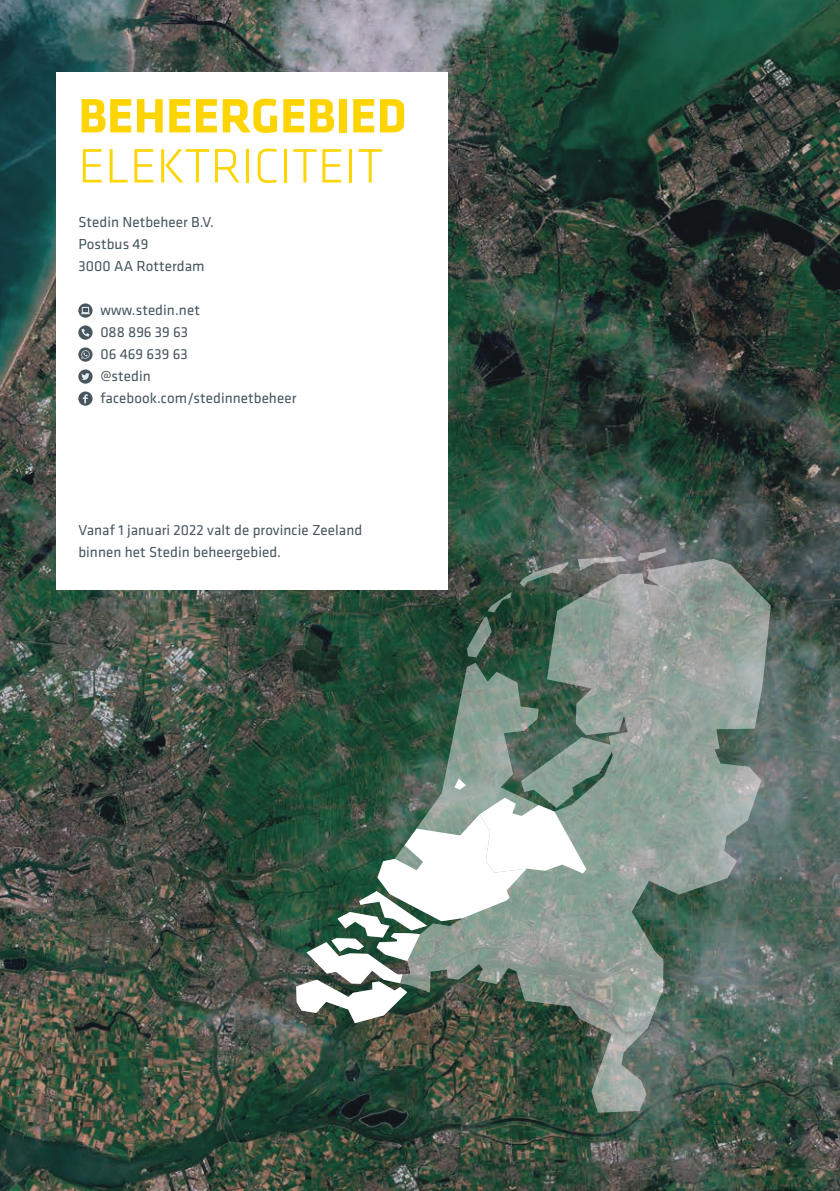
<style>
.page{position:relative;width:840px;height:1191px;background:#fff}
.page>*{position:absolute;margin:0;border:0;box-sizing:border-box;transform-origin:0 0}
.Broodtekst{font:300 50px "Klavika";color:#fed503}
.Broodtekst-2{font:700 50px "Klavika";color:#fed503}
.PLATTETEKST_KADER{font:15px/22px "Klavika";letter-spacing:.005em;color:#47565e}
</style>
<div class="page">
<img style="left:0;top:0;width:839px;height:1191px">
<div style="left:56px;top:73px;width:391px;height:517px;background:#fff"></div>
<svg style="left:78px;top:303px;width:14px;height:15px"></svg>
<svg style="left:81px;top:307px;width:9px;height:7px"></svg>
<svg style="left:78px;top:325px;width:14px;height:15px"></svg>
<svg style="left:81px;top:328px;width:8px;height:8px"></svg>
<svg style="left:78px;top:347px;width:14px;height:15px"></svg>
<svg style="left:81px;top:350px;width:9px;height:9px"></svg>
<div style="left:78px;top:369px;width:14px;height:15px;background:#47565e;border-radius:50%"></div>
<svg style="left:81px;top:373px;width:9px;height:7px"></svg>
<svg style="left:78px;top:391px;width:14px;height:15px"></svg>
<svg style="left:83px;top:394px;width:5px;height:9px"></svg>
<svg style="left:678px;top:539px;width:19px;height:6px"></svg>
<svg style="left:306px;top:559px;width:464px;height:553px"></svg>
<svg style="left:637px;top:548px;width:28px;height:13px"></svg>
<svg style="left:577px;top:556px;width:49px;height:14px"></svg>
<svg style="left:519px;top:562px;width:49px;height:25px"></svg>
<svg style="left:467px;top:592px;width:44px;height:65px"></svg>
<svg style="left:296px;top:737px;width:319px;height:286px"></svg>
<p class="Broodtekst-2" style="left:78px;top:89px;width:329px">BEHEERGEBIED</p>
<p class="Broodtekst" style="left:78px;top:139px;width:306px">ELEKTRICITEIT</p>
<p class="PLATTETEKST_KADER" style="left:78px;top:211px;width:137px">Stedin Netbeheer B.V.</p>
<p class="PLATTETEKST_KADER" style="left:78px;top:233px;width:71px">Postbus 49</p>
<p class="PLATTETEKST_KADER" style="left:78px;top:255px;width:128px">3000 AA Rotterdam</p>
<p class="PLATTETEKST_KADER" style="left:100px;top:299px;width:101px">www.stedin.net<br>088 896 39 63</p>
<p class="PLATTETEKST_KADER" style="left:100px;top:343px;width:89px">06 469 639 63 @stedin</p>
<p class="PLATTETEKST_KADER" style="left:100px;top:387px;width:197px">facebook.com/stedinnetbeheer</p>
<p class="PLATTETEKST_KADER" style="left:78px;top:519px;width:285px">Vanaf 1 januari 2022 valt de provincie Zeeland binnen het Stedin beheergebied.</p>
</div>
